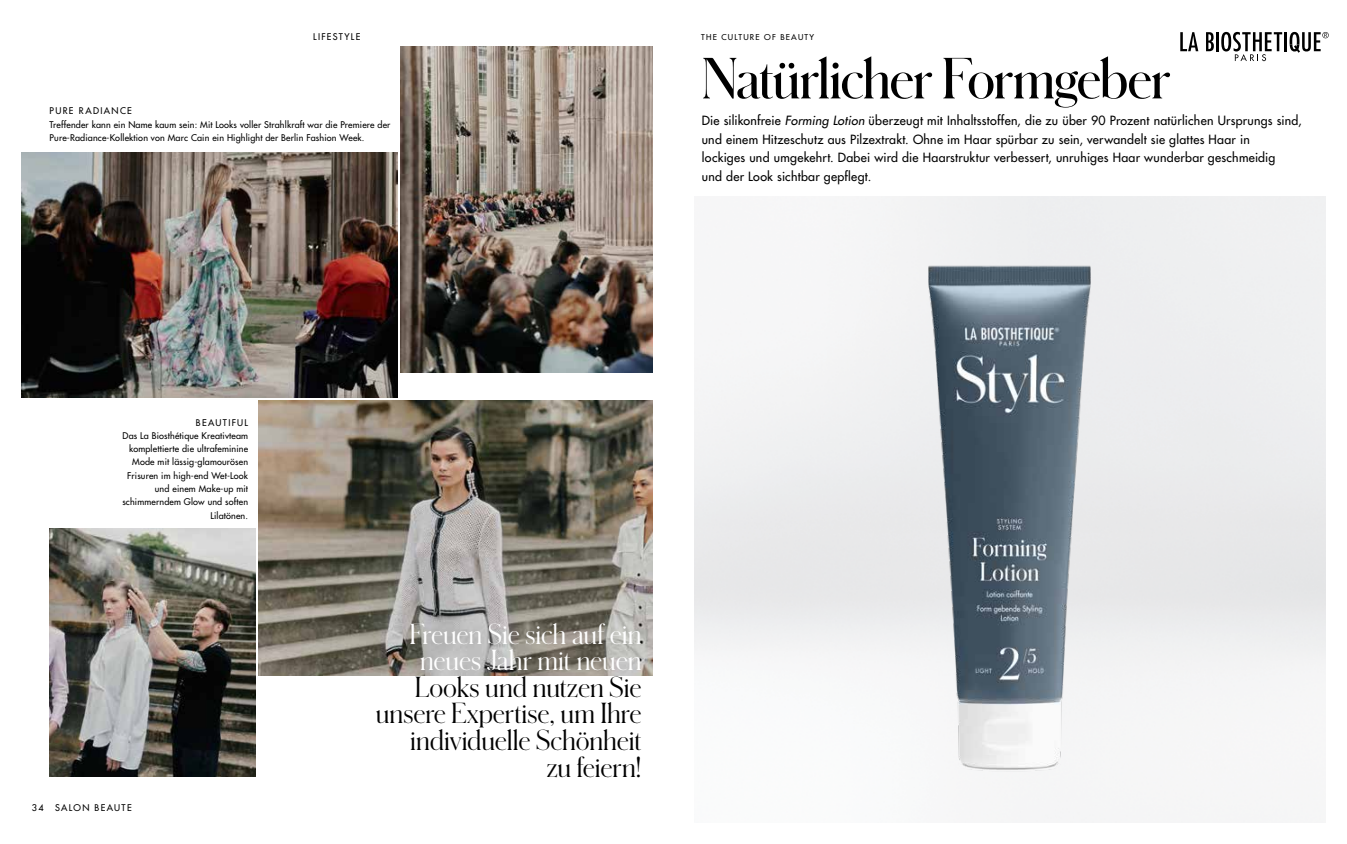
<style>
.page{position:relative;width:1347px;height:844px;background:#fff}
.page>*{position:absolute;margin:0;border:0;box-sizing:border-box;transform-origin:0 0}
.t1{font:600 54px "Schnyder M";letter-spacing:-.025em;color:#000}
.t2{font:300 27px/26.6px "Schnyder M";letter-spacing:-.005em;color:#000;text-align:right}
.t3{font:300 27px/26.6px "Schnyder M";letter-spacing:-.005em;color:#fff;text-align:center}
.t4{font:500 12.38px/18.6px "Futura Std";letter-spacing:.02em;color:#000}
.t5{font:500 9px/13.2px "Futura Std";letter-spacing:.02em;color:#000;text-align:right}
.t6{font:500 9px "Futura Std";letter-spacing:.145em;color:#000}
.t7{font:500 9px "Futura Std";letter-spacing:.15em;color:#000}
.t8{font:500 7.88px "Futura Std";letter-spacing:.145em;color:#000}
.s1{font-style:italic}
</style>
<div class="page">
<img style="left:259px;top:400px;width:393px;height:275px">
<img style="left:400px;top:46px;width:252px;height:326px">
<svg style="left:1180px;top:32px;width:18px;height:19px"></svg>
<hr style="left:1284px;top:32px;width:3px;height:19px;background:#000">
<svg style="left:1206px;top:32px;width:76px;height:29px"></svg>
<svg style="left:1289px;top:32px;width:39px;height:21px"></svg>
<img style="left:766px;top:244px;width:486px;height:575px">
<img style="left:21px;top:152px;width:376px;height:245px">
<img style="left:50px;top:528px;width:205px;height:248px">
<p class="t7" style="left:313px;top:31px;width:49px">LIFESTYLE</p>
<p class="t5" style="left:50px;top:104px;width:342px;text-align:left">PURE RADIANCE<br>Treffender kann ein Name kaum sein: Mit Looks voller Strahlkraft war die Premiere der<br>Pure-Radiance-Kollektion von Marc Cain ein Highlight der Berlin Fashion Week.</p>
<p class="t8" style="left:701px;top:32px;width:114px">THE CULTURE OF BEAUTY</p>
<h1 class="t1" style="left:702px;top:41px;width:470px">Natürlicher Formgeber</h1>
<p class="t4" style="left:702px;top:111px;width:601px">Die silikonfreie <span class="s1">Forming Lotion</span> überzeugt mit Inhaltsstoffen, die zu über 90 Prozent natürlichen Ursprungs sind, und einem Hitzeschutz aus Pilzextrakt. Ohne im Haar spürbar zu sein, verwandelt sie glattes Haar in<br>lockiges und umgekehrt. Dabei wird die Haarstruktur verbessert, unruhiges Haar wunderbar geschmeidig<br>und der Look sichtbar gepflegt.</p>
<p class="t5" style="left:122px;top:415px;width:127px">BEAUTIFUL<br>Das La Biosthétique Kreativteam komplettierte die ultrafeminine<br>Mode mit lässig-glamourösen<br>Frisuren im high-end Wet-Look und einem Make-up mit schimmerndem Glow und soften<br>Lilatönen.</p>
<p class="t5" style="left:32px;top:801px;width:13px">34</p>
<p class="t6" style="left:55px;top:802px;width:78px">SALON BEAUTE</p>
<h2 class="t3" style="left:410px;top:620px;width:233px">Freuen Sie sich auf ein neues Jahr mit neuen</h2>
<h2 class="t2" style="left:376px;top:673px;width:267px">Looks und nutzen Sie unsere Expertise, um Ihre individuelle Schönheit<br>zu feiern!</h2>
</div>
